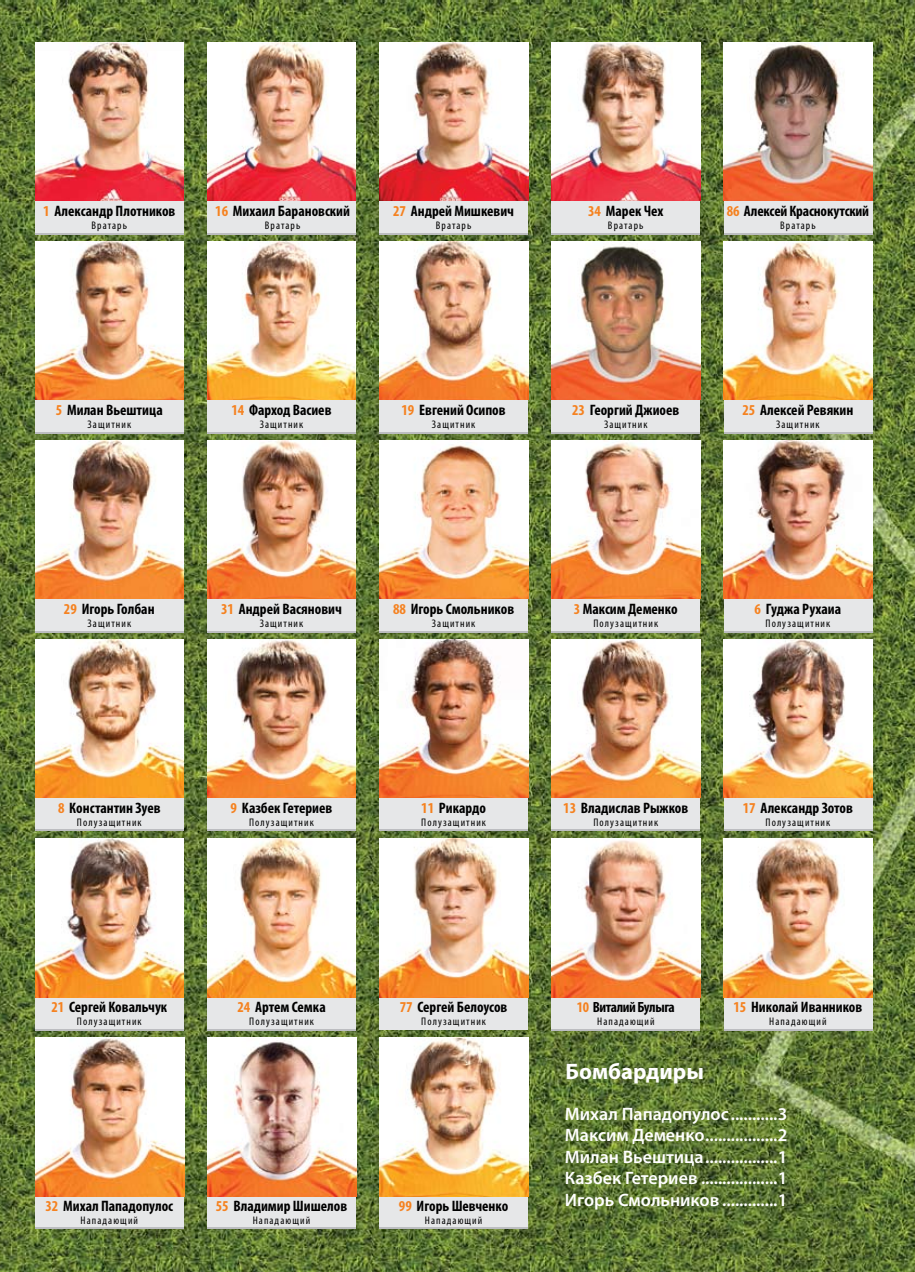
<style>
.page{position:relative;width:915px;height:1272px;background:#fff}
.page>*{position:absolute;margin:0;border:0;box-sizing:border-box;transform-origin:0 0}
.t1{font:700 22.5px "Myriad Pro";color:#fff}
.t2{font:600 18px/21.6px "Myriad Pro";color:#fff;text-align:justify}
.t3{font:700 condensed 15.15px "Myriad Pro";color:#000}
.t4{font:700 condensed 14.85px "Myriad Pro";letter-spacing:-.025em;color:#000}
.t5{font:condensed 10.95px "Myriad Pro";letter-spacing:.1em;color:#000}
.s1{color:#f58220}
</style>
<div class="page">
<img style="left:0;top:0;width:914px;height:1271px">
<div style="left:723px;top:44px;width:149px;height:190px;background:#e6e7e8"></div>
<hr style="left:723px;top:233px;width:149px;height:1px;background:#bcbdc0">
<img style="left:723px;top:43px;width:149px;height:158px">
<div style="left:35px;top:44px;width:149px;height:190px;background:#e6e7e8"></div>
<hr style="left:35px;top:233px;width:149px;height:1px;background:#bcbdc0">
<img style="left:35px;top:43px;width:149px;height:158px">
<div style="left:551px;top:44px;width:149px;height:190px;background:#e6e7e8"></div>
<hr style="left:551px;top:233px;width:149px;height:1px;background:#bcbdc0">
<img style="left:551px;top:43px;width:149px;height:158px">
<div style="left:207px;top:44px;width:149px;height:190px;background:#e6e7e8"></div>
<hr style="left:207px;top:233px;width:149px;height:1px;background:#bcbdc0">
<img style="left:207px;top:43px;width:149px;height:158px">
<div style="left:379px;top:44px;width:149px;height:190px;background:#e6e7e8"></div>
<hr style="left:379px;top:233px;width:149px;height:1px;background:#bcbdc0">
<img style="left:379px;top:43px;width:149px;height:158px">
<div style="left:379px;top:243px;width:149px;height:190px;background:#e6e7e8"></div>
<hr style="left:379px;top:431px;width:149px;height:2px;background:#bcbdc0">
<img style="left:379px;top:241px;width:149px;height:159px">
<div style="left:207px;top:243px;width:149px;height:190px;background:#e6e7e8"></div>
<hr style="left:207px;top:431px;width:149px;height:2px;background:#bcbdc0">
<img style="left:207px;top:241px;width:149px;height:159px">
<div style="left:551px;top:243px;width:149px;height:190px;background:#e6e7e8"></div>
<hr style="left:551px;top:431px;width:149px;height:2px;background:#bcbdc0">
<img style="left:551px;top:241px;width:149px;height:159px">
<div style="left:723px;top:243px;width:149px;height:190px;background:#e6e7e8"></div>
<hr style="left:723px;top:431px;width:149px;height:2px;background:#bcbdc0">
<img style="left:723px;top:241px;width:149px;height:159px">
<div style="left:35px;top:243px;width:149px;height:190px;background:#e6e7e8"></div>
<hr style="left:35px;top:431px;width:149px;height:2px;background:#bcbdc0">
<img style="left:35px;top:241px;width:149px;height:159px">
<div style="left:35px;top:442px;width:149px;height:189px;background:#e6e7e8"></div>
<hr style="left:35px;top:630px;width:149px;height:2px;background:#bcbdc0">
<img style="left:35px;top:440px;width:149px;height:158px">
<div style="left:35px;top:641px;width:149px;height:189px;background:#e6e7e8"></div>
<hr style="left:35px;top:829px;width:149px;height:2px;background:#bcbdc0">
<img style="left:35px;top:639px;width:149px;height:158px">
<div style="left:207px;top:442px;width:149px;height:189px;background:#e6e7e8"></div>
<hr style="left:207px;top:630px;width:149px;height:2px;background:#bcbdc0">
<img style="left:207px;top:440px;width:149px;height:158px">
<div style="left:379px;top:442px;width:149px;height:189px;background:#e6e7e8"></div>
<hr style="left:379px;top:630px;width:149px;height:2px;background:#bcbdc0">
<img style="left:379px;top:440px;width:149px;height:158px">
<div style="left:723px;top:442px;width:149px;height:189px;background:#e6e7e8"></div>
<hr style="left:723px;top:630px;width:149px;height:2px;background:#bcbdc0">
<img style="left:723px;top:440px;width:149px;height:158px">
<div style="left:551px;top:442px;width:149px;height:189px;background:#e6e7e8"></div>
<hr style="left:551px;top:630px;width:149px;height:2px;background:#bcbdc0">
<img style="left:551px;top:440px;width:149px;height:158px">
<div style="left:207px;top:1038px;width:149px;height:190px;background:#e6e7e8"></div>
<hr style="left:207px;top:1227px;width:149px;height:2px;background:#bcbdc0">
<img style="left:207px;top:1037px;width:149px;height:159px">
<div style="left:379px;top:1038px;width:149px;height:190px;background:#e6e7e8"></div>
<hr style="left:379px;top:1227px;width:149px;height:2px;background:#bcbdc0">
<img style="left:379px;top:1037px;width:149px;height:159px">
<div style="left:207px;top:641px;width:149px;height:189px;background:#e6e7e8"></div>
<hr style="left:207px;top:829px;width:149px;height:2px;background:#bcbdc0">
<img style="left:207px;top:639px;width:149px;height:158px">
<div style="left:379px;top:641px;width:149px;height:189px;background:#e6e7e8"></div>
<hr style="left:379px;top:829px;width:149px;height:2px;background:#bcbdc0">
<img style="left:379px;top:639px;width:149px;height:158px">
<div style="left:723px;top:641px;width:149px;height:189px;background:#e6e7e8"></div>
<hr style="left:723px;top:829px;width:149px;height:2px;background:#bcbdc0">
<img style="left:723px;top:639px;width:149px;height:158px">
<div style="left:35px;top:840px;width:149px;height:189px;background:#e6e7e8"></div>
<hr style="left:35px;top:1028px;width:149px;height:2px;background:#bcbdc0">
<img style="left:35px;top:838px;width:149px;height:159px">
<div style="left:551px;top:641px;width:149px;height:189px;background:#e6e7e8"></div>
<hr style="left:551px;top:829px;width:149px;height:2px;background:#bcbdc0">
<img style="left:551px;top:639px;width:149px;height:158px">
<div style="left:379px;top:840px;width:149px;height:189px;background:#e6e7e8"></div>
<img style="left:379px;top:838px;width:149px;height:159px">
<div style="left:551px;top:840px;width:149px;height:189px;background:#e6e7e8"></div>
<hr style="left:551px;top:1028px;width:149px;height:2px;background:#bcbdc0">
<img style="left:551px;top:838px;width:149px;height:159px">
<div style="left:35px;top:1038px;width:149px;height:190px;background:#e6e7e8"></div>
<hr style="left:35px;top:1227px;width:149px;height:2px;background:#bcbdc0">
<img style="left:35px;top:1037px;width:149px;height:159px">
<div style="left:723px;top:840px;width:149px;height:189px;background:#e6e7e8"></div>
<hr style="left:723px;top:1028px;width:149px;height:2px;background:#bcbdc0">
<img style="left:723px;top:838px;width:149px;height:159px">
<div style="left:207px;top:840px;width:149px;height:189px;background:#e6e7e8"></div>
<hr style="left:207px;top:1028px;width:149px;height:2px;background:#bcbdc0">
<img style="left:207px;top:838px;width:149px;height:159px">
<p class="t3" style="left:43px;top:201px;width:134px"><span class="s1">1</span> Александр Плотников</p>
<p class="t5" style="left:91px;top:219px;width:37px">Вратарь</p>
<p class="t3" style="left:215px;top:201px;width:136px"><span class="s1">16</span> Михаил Барановский</p>
<p class="t5" style="left:265px;top:219px;width:37px">Вратарь</p>
<p class="t3" style="left:393px;top:201px;width:122px"><span class="s1">27</span> Андрей Мишкевич</p>
<p class="t5" style="left:435px;top:219px;width:37px">Вратарь</p>
<p class="t3" style="left:588px;top:201px;width:77px"><span class="s1">34</span> Марек Чех</p>
<p class="t5" style="left:607px;top:219px;width:37px">Вратарь</p>
<p class="t3" style="left:726px;top:201px;width:144px"><span class="s1">86</span> Алексей Краснокутский</p>
<p class="t5" style="left:780px;top:219px;width:37px">Вратарь</p>
<p class="t3" style="left:56px;top:400px;width:108px"><span class="s1">5</span> Милан Вьештица</p>
<p class="t5" style="left:87px;top:418px;width:45px">Защитник</p>
<p class="t3" style="left:231px;top:400px;width:102px"><span class="s1">14</span> Фарход Васиев</p>
<p class="t5" style="left:259px;top:418px;width:45px">Защитник</p>
<p class="t3" style="left:401px;top:400px;width:106px"><span class="s1">19</span> Евгений Осипов</p>
<p class="t5" style="left:431px;top:418px;width:45px">Защитник</p>
<p class="t3" style="left:572px;top:400px;width:109px"><span class="s1">23</span> Георгий Джиоев</p>
<p class="t5" style="left:603px;top:418px;width:45px">Защитник</p>
<p class="t3" style="left:742px;top:400px;width:112px"><span class="s1">25</span> Алексей Ревякин</p>
<p class="t5" style="left:775px;top:418px;width:45px">Защитник</p>
<p class="t3" style="left:64px;top:599px;width:92px"><span class="s1">29</span> Игорь Голбан</p>
<p class="t5" style="left:87px;top:617px;width:45px">Защитник</p>
<p class="t3" style="left:221px;top:599px;width:122px"><span class="s1">31</span> Андрей Васянович</p>
<p class="t5" style="left:259px;top:617px;width:45px">Защитник</p>
<p class="t3" style="left:393px;top:599px;width:123px"><span class="s1">88</span> Игорь Смольников</p>
<p class="t5" style="left:431px;top:617px;width:45px">Защитник</p>
<p class="t3" style="left:573px;top:599px;width:105px"><span class="s1">3</span> Максим Деменко</p>
<p class="t5" style="left:593px;top:617px;width:66px">Полузащитник</p>
<p class="t3" style="left:754px;top:599px;width:88px"><span class="s1">6</span> Гуджа Рухаиа</p>
<p class="t5" style="left:765px;top:617px;width:66px">Полузащитник</p>
<p class="t3" style="left:58px;top:798px;width:104px"><span class="s1">8</span> Константин Зуев</p>
<p class="t5" style="left:77px;top:815px;width:66px">Полузащитник</p>
<p class="t3" style="left:230px;top:798px;width:103px"><span class="s1">9</span> Казбек Гетериев</p>
<p class="t5" style="left:249px;top:815px;width:66px">Полузащитник</p>
<p class="t3" style="left:421px;top:798px;width:66px"><span class="s1">11</span> Рикардо</p>
<p class="t5" style="left:421px;top:815px;width:66px">Полузащитник</p>
<p class="t3" style="left:563px;top:798px;width:126px"><span class="s1">13</span> Владислав Рыжков</p>
<p class="t5" style="left:593px;top:815px;width:66px">Полузащитник</p>
<p class="t3" style="left:742px;top:798px;width:112px"><span class="s1">17</span> Александр Зотов</p>
<p class="t5" style="left:765px;top:815px;width:66px">Полузащитник</p>
<p class="t3" style="left:51px;top:997px;width:117px"><span class="s1">21</span> Сергей Ковальчук</p>
<p class="t5" style="left:77px;top:1015px;width:66px">Полузащитник</p>
<p class="t3" style="left:237px;top:997px;width:90px"><span class="s1">24</span> Артем Семка</p>
<p class="t5" style="left:249px;top:1015px;width:66px">Полузащитник</p>
<p class="t3" style="left:399px;top:997px;width:109px"><span class="s1">77</span> Сергей Белоусов</p>
<p class="t5" style="left:421px;top:1015px;width:66px">Полузащитник</p>
<p class="t3" style="left:45px;top:1196px;width:129px"><span class="s1">32</span> Михал Пападопулос</p>
<p class="t5" style="left:80px;top:1213px;width:59px">Нападающий</p>
<p class="t3" style="left:215px;top:1196px;width:133px"><span class="s1">55</span> Владимир Шишелов</p>
<p class="t5" style="left:252px;top:1213px;width:59px">Нападающий</p>
<p class="t3" style="left:399px;top:1196px;width:111px"><span class="s1">99</span> Игорь Шевченко</p>
<p class="t5" style="left:424px;top:1213px;width:59px">Нападающий</p>
<p class="t4" style="left:576px;top:997px;width:99px"><span class="s1">10</span> Виталий Булыга</p>
<p class="t5" style="left:597px;top:1014px;width:59px">Нападающий</p>
<h1 class="t1" style="left:565px;top:1057px;width:140px">Бомбардиры</h1>
<p class="t3" style="left:733px;top:997px;width:130px"><span class="s1">15</span> Николай Иванников</p>
<p class="t5" style="left:768px;top:1015px;width:59px">Нападающий</p>
<p class="t2" style="left:564px;top:1102px;width:224px">Михал Пападопулос...........3<br>Максим Деменко.................2<br>Милан Вьештица.................1<br>Казбек Гетериев ..................1<br>Игорь Смольников .............1</p>
</div>
